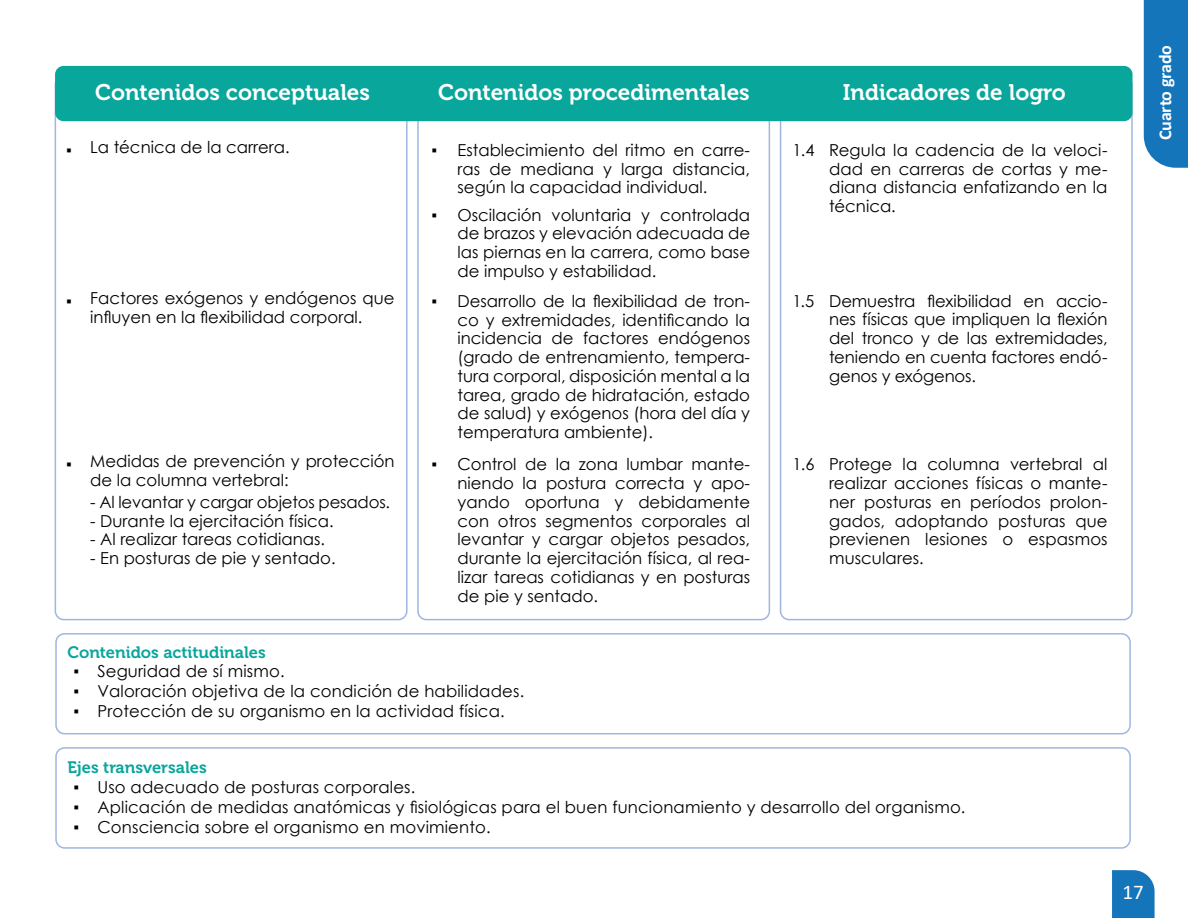
<style>
.page{position:relative;width:1188px;height:918px;background:#fff}
.page>*{position:absolute;margin:0;border:0;box-sizing:border-box;transform-origin:0 0}
.t1{font:22.5px "Museo 700";color:#fff}
.t2{font:21px "Calibri";color:#fff}
.t3{font:700 18px "Calibri";letter-spacing:-.01em;color:#fff}
.t4{font:16.5px/18.8px "Century Gothic";color:#000;text-align:justify}
.t5{font:16.5px "Museo 700";color:#09a69c}
</style>
<div class="page">
<div style="left:1144px;top:0;width:44px;height:168px;background:#1475bb"></div>
<svg style="left:1112px;top:870px;width:43px;height:48px"></svg>
<div style="left:780px;top:75px;width:353px;height:545px;border:2px solid #9fb6df;border-radius:9px"></div>
<div style="left:417px;top:75px;width:353px;height:545px;border:2px solid #9fb6df;border-radius:9px"></div>
<div style="left:55px;top:75px;width:353px;height:545px;border:2px solid #9fb6df;border-radius:9px"></div>
<div style="left:55px;top:633px;width:1076px;height:101px;border:2px solid #9fb6df;border-radius:9px"></div>
<div style="left:55px;top:747px;width:1076px;height:102px;border:2px solid #9fb6df;border-radius:9px"></div>
<div style="left:55px;top:66px;width:1078px;height:55px;background:#09a69c;border-radius:9px"></div>
<h1 class="t1" style="left:95px;top:80px;width:276px">Contenidos conceptuales</h1>
<h1 class="t1" style="left:438px;top:80px;width:313px">Contenidos procedimentales</h1>
<h1 class="t1" style="left:843px;top:80px;width:225px">Indicadores de logro</h1>
<p class="t4" style="left:66px;top:137px;width:225px">▪ La técnica de la carrera.</p>
<p class="t4" style="left:458px;top:140px;width:294px;text-indent:-26px">▪ Establecimiento del ritmo en carre&shy;ras de mediana y larga distancia, según la capacidad individual.</p>
<p class="t4" style="left:458px;top:205px;width:294px;text-indent:-26px">▪ Oscilación voluntaria y controlada de brazos y elevación adecuada de las piernas en la carrera, como base de impulso y estabilidad.</p>
<p class="t4" style="left:829px;top:140px;width:280px;text-indent:-37px">1.4 Regula la cadencia de la veloci&shy;dad en carreras de cortas y me&shy;diana distancia enfatizando en la técnica.</p>
<p class="t4" style="left:66px;top:288px;width:330px;text-align:center">▪ Factores exógenos y endógenos que influyen en la flexibilidad corporal.</p>
<p class="t4" style="left:458px;top:291px;width:294px;text-indent:-26px">▪ Desarrollo de la flexibilidad de tron&shy;co y extremidades, identificando la incidencia de factores endógenos (grado de entrenamiento, tempera&shy;tura corporal, disposición mental a la tarea, grado de hidratación, estado de salud) y exógenos (hora del día y temperatura ambiente).</p>
<p class="t4" style="left:829px;top:291px;width:280px;text-indent:-37px">1.5 Demuestra flexibilidad en accio&shy;nes físicas que impliquen la flexión del tronco y de las extremidades, teniendo en cuenta factores endó&shy;genos y exógenos.</p>
<p class="t4" style="left:90px;top:452px;width:306px;text-indent:-24px">▪ Medidas de prevención y protección de la columna vertebral:</p>
<p class="t4" style="left:90px;top:492px;width:302px">- Al levantar y cargar objetos pesados.</p>
<p class="t4" style="left:90px;top:511px;width:245px">- Durante la ejercitación física.</p>
<p class="t4" style="left:90px;top:530px;width:236px">- Al realizar tareas cotidianas.</p>
<p class="t4" style="left:90px;top:549px;width:247px">- En posturas de pie y sentado.</p>
<p class="t4" style="left:458px;top:455px;width:294px;text-indent:-26px">▪ Control de la zona lumbar mante&shy;niendo la postura correcta y apo&shy;yando oportuna y debidamente con otros segmentos corporales al levantar y cargar objetos pesados, durante la ejercitación física, al rea&shy;lizar tareas cotidianas y en posturas de pie y sentado.</p>
<p class="t4" style="left:829px;top:455px;width:280px;text-indent:-37px">1.6 Protege la columna vertebral al realizar acciones físicas o mante&shy;ner posturas en períodos prolon&shy;gados, adoptando posturas que previenen lesiones o espasmos musculares.</p>
<p class="t5" style="left:67px;top:643px;width:200px">Contenidos actitudinales</p>
<p class="t4" style="left:73px;top:662px;width:213px">▪ Seguridad de sí mismo.</p>
<p class="t4" style="left:73px;top:682px;width:452px">▪ Valoración objetiva de la condición de habilidades.</p>
<p class="t4" style="left:73px;top:701px;width:433px">▪ Protección de su organismo en la actividad física.</p>
<p class="t5" style="left:67px;top:758px;width:141px">Ejes transversales</p>
<p class="t4" style="left:73px;top:777px;width:343px">▪ Uso adecuado de posturas corporales.</p>
<p class="t4" style="left:73px;top:797px;width:894px">▪ Aplicación de medidas anatómicas y fisiológicas para el buen funcionamiento y desarrollo del organismo.</p>
<p class="t4" style="left:73px;top:817px;width:419px">▪ Consciencia sobre el organismo en movimiento.</p>
<p class="t3" style="left:1153px;top:140px;width:97px;rotate:-90deg">Cuarto grado</p>
<p class="t2" style="left:1123px;top:878px;width:23px">17</p>
</div>
